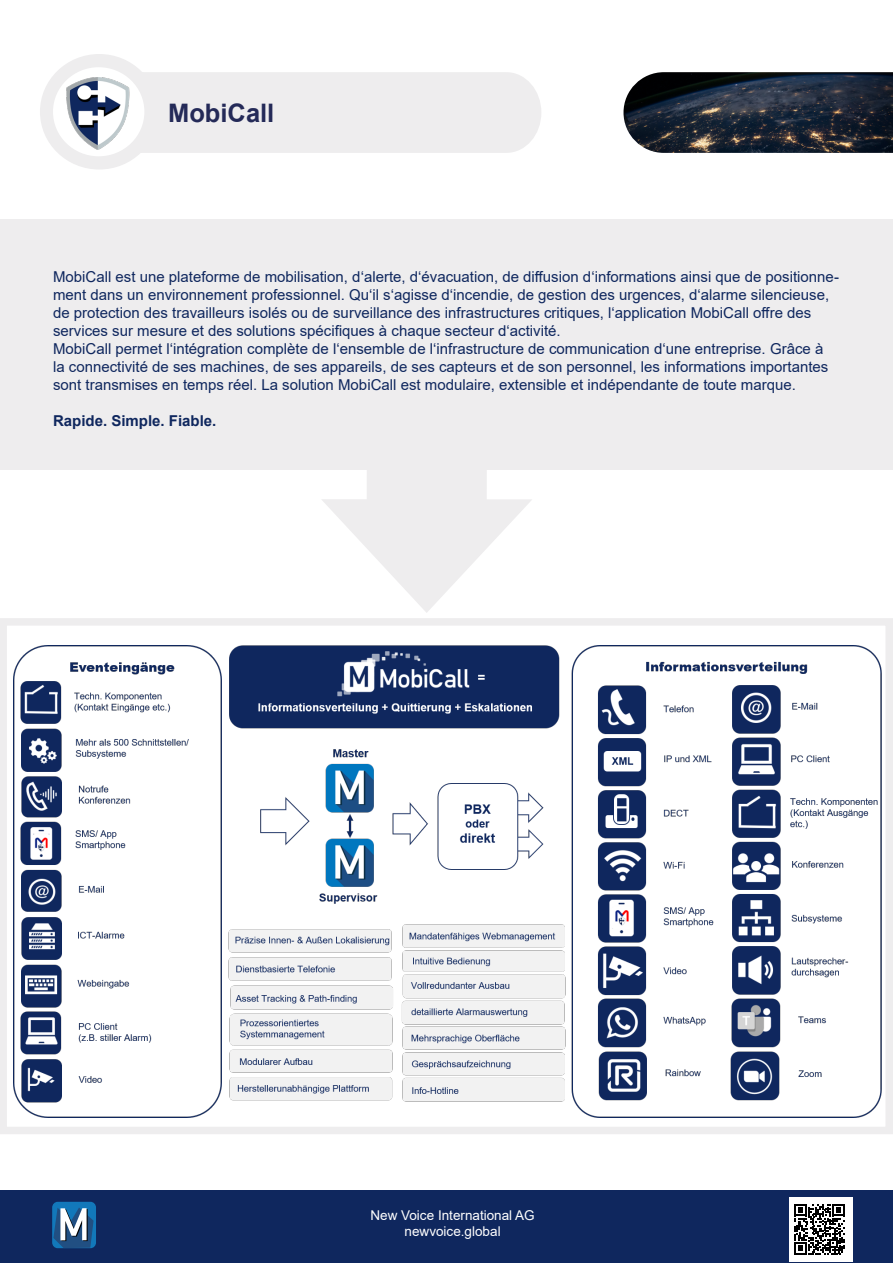
<style>
.page{position:relative;width:893px;height:1263px;background:#fff}
.page>*{position:absolute;margin:0;border:0;box-sizing:border-box;transform-origin:0 0}
.t1{font:700 25.5px "Arial";color:#242a58}
.t2{font:15px/18px "Arial";color:#0f275e}
.t3{font:700 15px "Arial";color:#0f275e}
.t4{font:13.5px/16.2px "Arial";color:#fff;text-align:center}
</style>
<div class="page">
<div style="left:0;top:618px;width:893px;height:516px;border:8px solid #eeedee"></div>
<div style="left:0;top:219px;width:893px;height:251px;background:#eeedee"></div>
<div style="left:141px;top:72px;width:400px;height:81px;background:#eeedee"></div>
<div style="left:40px;top:54px;width:118px;height:116px;background:#eeedee;border-radius:50%"></div>
<div style="left:53px;top:67px;width:91px;height:89px;background:#fff;border-radius:50%"></div>
<img style="left:66px;top:77px;width:63px;height:72px">
<img style="left:623px;top:72px;width:270px;height:81px">
<div style="left:0;top:1191px;width:893px;height:72px;background:#0f275e"></div>
<div style="left:52px;top:1202px;width:44px;height:46px;background:#1278ba;border-radius:6px"></div>
<svg style="left:53px;top:1208px;width:41px;height:40px"></svg>
<div style="left:790px;top:1197px;width:63px;height:65px;background:#fff"></div>
<svg style="left:794px;top:1204px;width:50px;height:50px"></svg>
<img style="left:14px;top:645px;width:877px;height:473px">
<div style="left:367px;top:470px;width:120px;height:50px;background:#eeedee"></div>
<svg style="left:322px;top:499px;width:210px;height:114px"></svg>
<h1 class="t1" style="left:168px;top:95px;width:108px">MobiCall</h1>
<p class="t2" style="left:53px;top:268px;width:787px">MobiCall est une plateforme de mobilisation, d‘alerte, d‘évacuation, de diffusion d‘informations ainsi que de positionne&shy;ment dans un environnement professionnel. Qu‘il s‘agisse d‘incendie, de gestion des urgences, d‘alarme silencieuse, de protection des travailleurs isolés ou de surveillance des infrastructures critiques, l‘application MobiCall offre des services sur mesure et des solutions spécifiques à chaque secteur d‘activité.<br>MobiCall permet l‘intégration complète de l‘ensemble de l‘infrastructure de communication d‘une entreprise. Grâce à<br>la connectivité de ses machines, de ses appareils, de ses capteurs et de son personnel, les informations importantes sont transmises en temps réel. La solution MobiCall est modulaire, extensible et indépendante de toute marque.</p>
<p class="t3" style="left:53px;top:410px;width:165px">Rapide. Simple. Fiable.</p>
<p class="t4" style="left:370px;top:1207px;width:166px">New Voice International AG newvoice.global</p>
</div>
